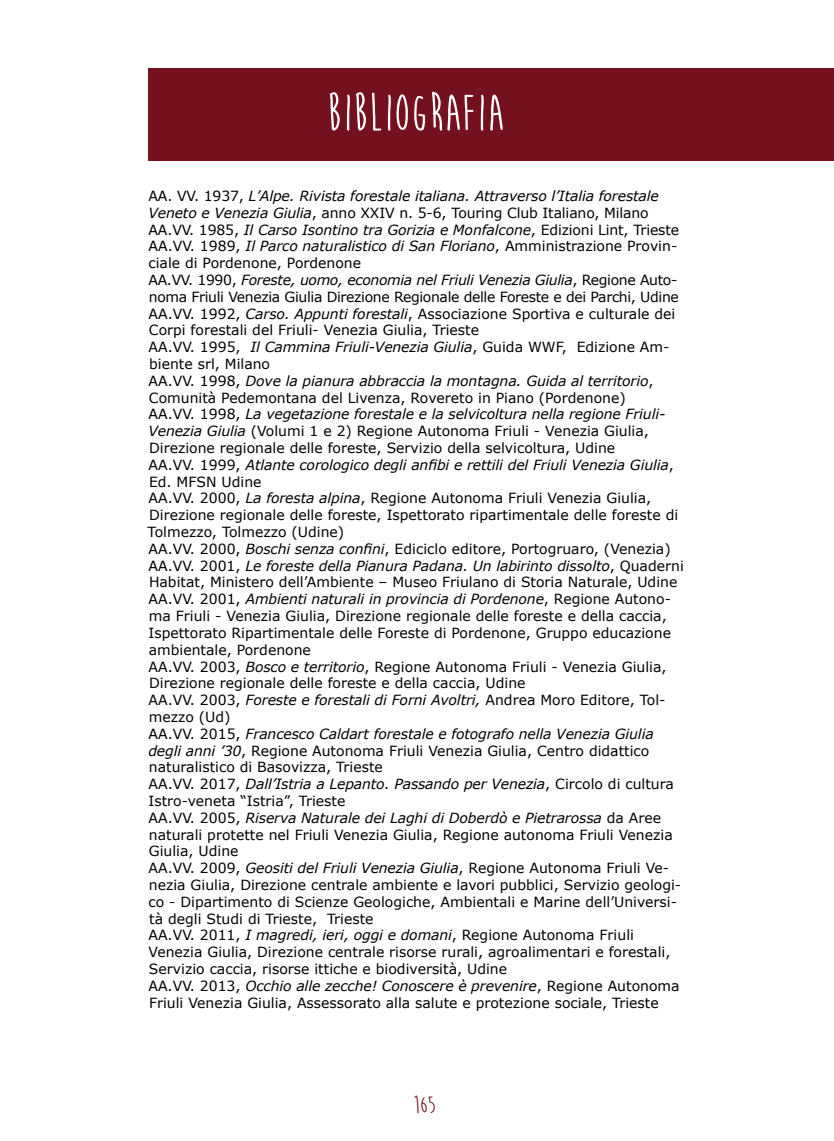
<style>
.page{position:relative;width:834px;height:1141px;background:#fff}
.page>*{position:absolute;margin:0;border:0;box-sizing:border-box;transform-origin:0 0}
.t1{font:700 52.5px "Moon Flower";color:#fff}
.t2{font:700 24.5px "Moon Flower";color:#75101f}
.t3{font:14px/16.8px "Verdana";color:#000}
.s1{font-style:italic}
</style>
<div class="page">
<div style="left:149px;top:68px;width:684px;height:93px;background:#75101f"></div>
<h1 class="t1" style="left:327px;top:86px;width:180px">BIBLIOGRA IAF</h1>
<p class="t3" style="left:147px;top:188px;width:537px">AA. VV. 1937, <span class="s1">L’Alpe. Rivista forestale italiana. Attraverso l’Italia forestale Veneto e Venezia Giulia</span>, anno XXIV n. 5-6, Touring Club Italiano, Milano AA.VV. 1985, <span class="s1">Il Carso Isontino tra Gorizia e Monfalcone</span>, Edizioni Lint, Trieste AA.VV. 1989, <span class="s1">Il Parco naturalistico di San Floriano</span>, Amministrazione Provin&shy;ciale di Pordenone, Pordenone<br>AA.VV. 1990, <span class="s1">Foreste, uomo, economia nel Friuli Venezia Giulia</span>, Regione Auto&shy;noma Friuli Venezia Giulia Direzione Regionale delle Foreste e dei Parchi, Udine AA.VV. 1992, <span class="s1">Carso. Appunti forestali</span>, Associazione Sportiva e culturale dei Corpi forestali del Friuli- Venezia Giulia, Trieste<br>AA.VV. 1995, <span class="s1">Il Cammina Friuli-Venezia Giulia</span>, Guida WWF, Edizione Am&shy;biente srl, Milano<br>AA.VV. 1998, <span class="s1">Dove la pianura abbraccia la montagna. Guida al territorio</span>, Comunità Pedemontana del Livenza, Rovereto in Piano (Pordenone)<br>AA.VV. 1998, <span class="s1">La vegetazione forestale e la selvicoltura nella regione Friuli-Venezia Giulia</span> (Volumi 1 e 2) Regione Autonoma Friuli - Venezia Giulia, Direzione regionale delle foreste, Servizio della selvicoltura, Udine<br>AA.VV. 1999, <span class="s1">Atlante corologico degli anfibi e rettili del Friuli Venezia Giulia</span>, Ed. MFSN Udine<br>AA.VV. 2000, <span class="s1">La foresta alpina</span>, Regione Autonoma Friuli Venezia Giulia, Direzione regionale delle foreste, Ispettorato ripartimentale delle foreste di Tolmezzo, Tolmezzo (Udine)<br>AA.VV. 2000, <span class="s1">Boschi senza confini</span>, Ediciclo editore, Portogruaro, (Venezia)<br>AA.VV. 2001, <span class="s1">Le foreste della Pianura Padana. Un labirinto dissolto</span>, Quaderni Habitat, Ministero dell’Ambiente – Museo Friulano di Storia Naturale, Udine AA.VV. 2001, <span class="s1">Ambienti naturali in provincia di Pordenone</span>, Regione Autono&shy;ma Friuli - Venezia Giulia, Direzione regionale delle foreste e della caccia, Ispettorato Ripartimentale delle Foreste di Pordenone, Gruppo educazione ambientale, Pordenone<br>AA.VV. 2003, <span class="s1">Bosco e territorio</span>, Regione Autonoma Friuli - Venezia Giulia, Direzione regionale delle foreste e della caccia, Udine<br>AA.VV. 2003, <span class="s1">Foreste e forestali di Forni Avoltri,</span> Andrea Moro Editore, Tol&shy;mezzo (Ud)<br>AA.VV. 2015, <span class="s1">Francesco Caldart forestale e fotografo nella Venezia Giulia degli anni ’30</span>, Regione Autonoma Friuli Venezia Giulia, Centro didattico naturalistico di Basovizza, Trieste<br>AA.VV. 2017, <span class="s1">Dall’Istria a Lepanto. Passando per Venezia</span>, Circolo di cultura Istro-veneta “Istria”, Trieste<br>AA.VV. 2005, <span class="s1">Riserva Naturale dei Laghi di Doberdò e Pietrarossa</span> da Aree naturali protette nel Friuli Venezia Giulia, Regione autonoma Friuli Venezia Giulia, Udine<br>AA.VV. 2009, <span class="s1">Geositi del Friuli Venezia Giulia</span>, Regione Autonoma Friuli Ve&shy;nezia Giulia, Direzione centrale ambiente e lavori pubblici, Servizio geologi&shy;co - Dipartimento di Scienze Geologiche, Ambientali e Marine dell’Universi&shy;tà degli Studi di Trieste, Trieste<br>AA.VV. 2011, <span class="s1">I magredi, ieri, oggi e domani</span>, Regione Autonoma Friuli Venezia Giulia, Direzione centrale risorse rurali, agroalimentari e forestali, Servizio caccia, risorse ittiche e biodiversità, Udine<br>AA.VV. 2013, <span class="s1">Occhio alle zecche! Conoscere è prevenire</span>, Regione Autonoma Friuli Venezia Giulia, Assessorato alla salute e protezione sociale, Trieste</p>
<h2 class="t2" style="left:413px;top:1092px;width:24px">165</h2>
</div>
